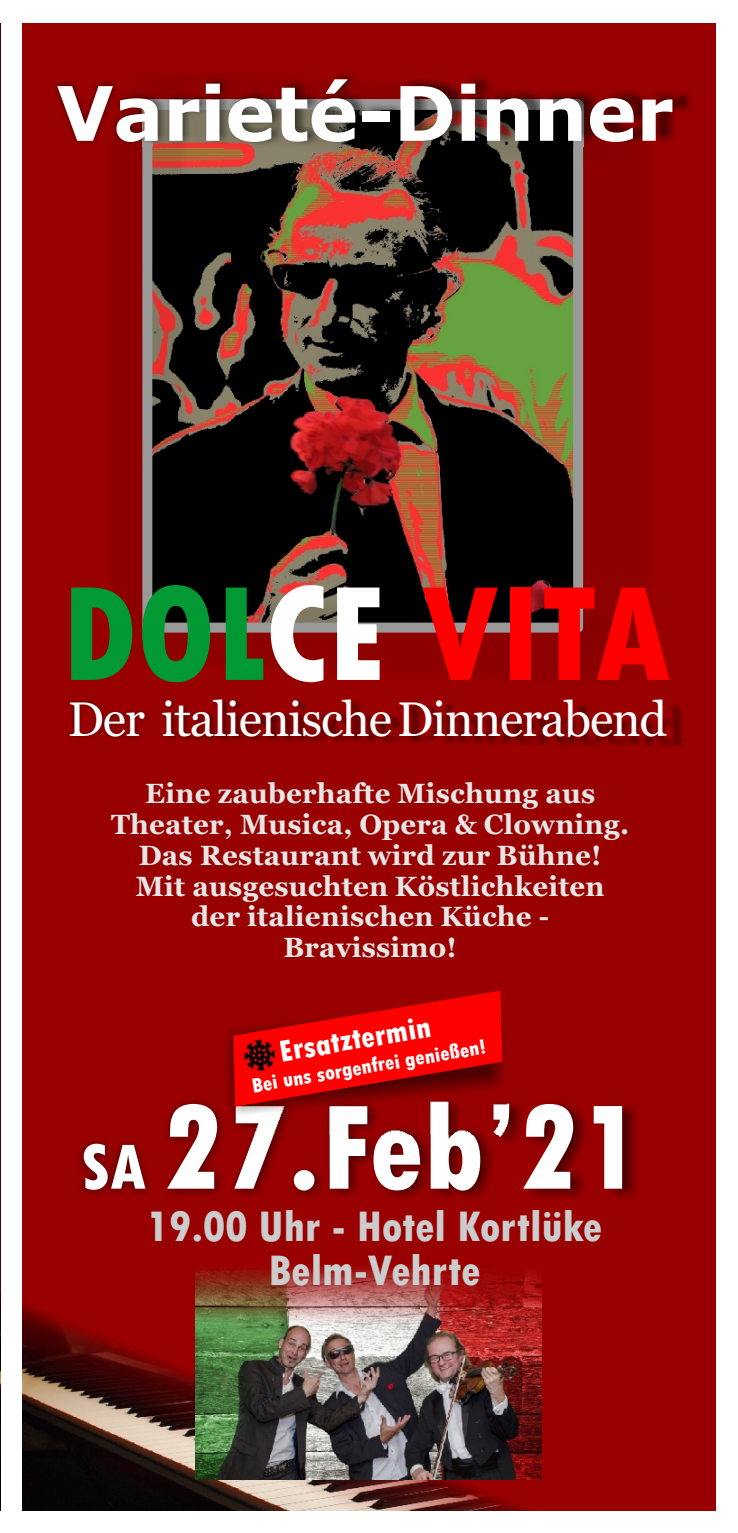
<style>
.page{position:relative;width:738px;height:1533px;background:#fff}
.page>*{position:absolute;margin:0;border:0;box-sizing:border-box;transform-origin:0 0}
.t1{font:800 141.75px "Tw Cen MT Condensed";color:#f00}
.t2{font:800 126.75px "Tw Cen MT Condensed";color:#fff}
.t3{font:700 75.25px "Verdana";letter-spacing:-.005em;color:#fff}
.t4{font:48.25px "Georgia";letter-spacing:-.025em;color:#fff}
.t5{font:800 45px/43.8px "Tw Cen MT Condensed";color:#ccc;text-align:center}
.t6{font:800 32px "Tw Cen MT Condensed";color:#fff}
.t7{font:700 27.75px/30.8px "Georgia";letter-spacing:.005em;color:#e6e6e6;text-align:center}
.t8{font:800 21.75px "Tw Cen MT Condensed";color:#fff}
.s1{color:#093}
.s2{color:#fff}
.s3{font-size:67px}
</style>
<div class="page">
<div style="left:0;top:2px;width:737px;height:1530px;background:#900"></div>
<img style="left:69px;top:699px;width:615px;height:48px">
<img style="left:0;top:1292px;width:542px;height:219px">
<img style="left:116px;top:146px;width:530px;height:532px">
<div style="left:142px;top:100px;width:441px;height:532px;border:10px solid #999"></div>
<img style="left:55px;top:73px;width:637px;height:73px">
<div style="left:716px;top:2px;width:21px;height:1530px;background:#fff"></div>
<div style="left:0;top:1511px;width:737px;height:21px;background:#fff"></div>
<div style="left:1px;top:2px;width:20px;height:1530px;background:#fff"></div>
<div style="left:0;top:2px;width:737px;height:21px;background:#fff"></div>
<img style="left:196px;top:1268px;width:345px;height:211px">
<img style="left:78px;top:1100px;width:558px;height:98px">
<img style="left:225px;top:1015px;width:282px;height:119px">
<svg style="left:233px;top:990px;width:269px;height:116px"></svg>
<h3 class="t3" style="left:56px;top:83px;width:618px">Varieté-Dinner</h3>
<h1 class="t1" style="left:61px;top:582px;width:610px"><span class="s1">DOL</span><span class="s2">CE</span> VITA</h1>
<h3 class="t4" style="left:68px;top:699px;width:601px">Der italienische Dinnerabend</h3>
<p class="t7" style="left:111px;top:780px;width:519px">Eine zauberhafte Mischung aus<br>Theater, Musica, Opera &amp; Clowning.<br>Das Restaurant wird zur Bühne!<br>Mit ausgesuchten Köstlichkeiten der italienischen Küche -<br>Bravissimo!</p>
<p class="t6" style="left:277px;top:1040px;width:155px;rotate:-10deg">Ersatzt rmin</p>
<p class="t8" style="left:250px;top:1079px;width:238px;rotate:-10deg">Bei uns s genf ei genießen!</p>
<h2 class="t2" style="left:81px;top:1101px;width:563px"><span class="s3">SA</span> 27.Feb’21</h2>
<h3 class="t5" style="left:147px;top:1207px;width:457px">19.00 Uhr - Hotel Kortlüke<br>Belm-Vehrte</h3>
</div>
